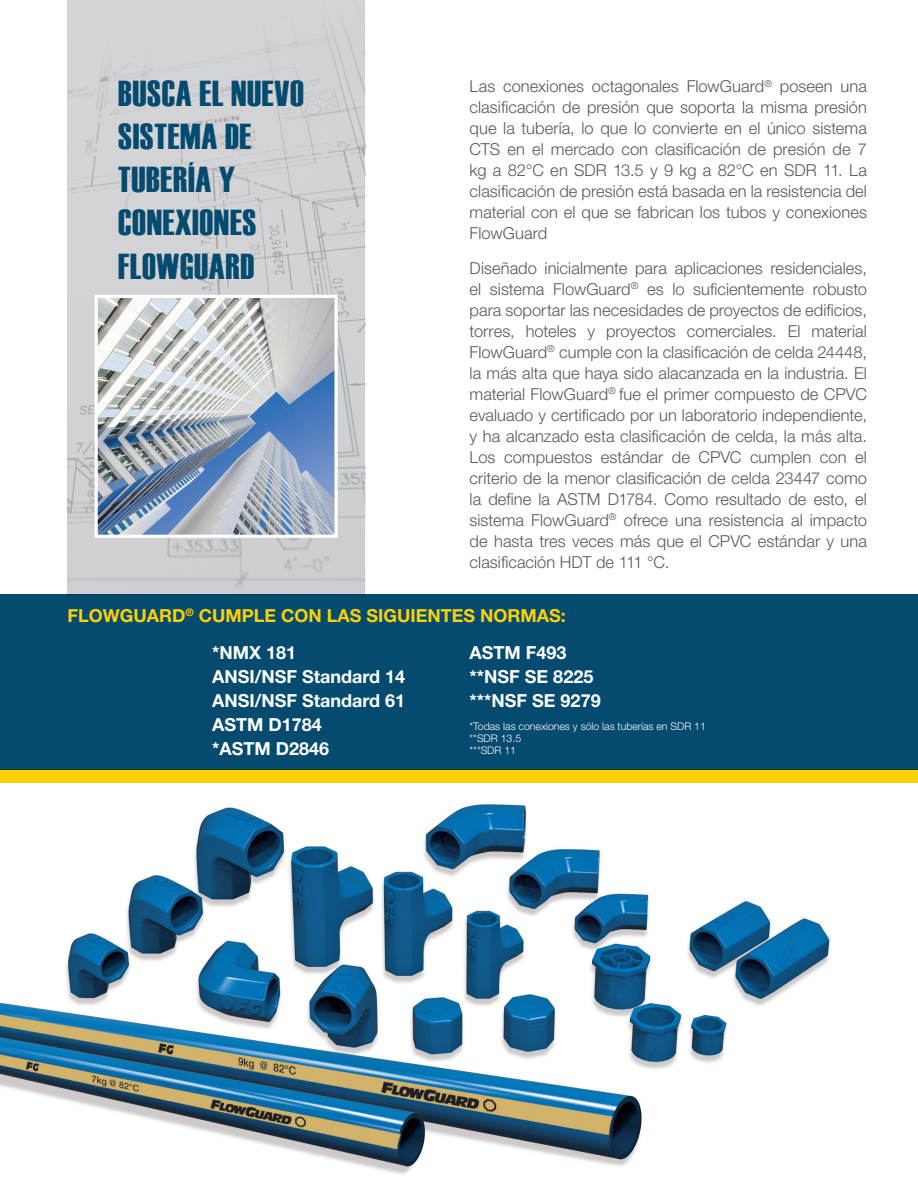
<style>
.page{position:relative;width:918px;height:1188px;background:#fff}
.page>*{position:absolute;margin:0;border:0;box-sizing:border-box;transform-origin:0 0}
.t1{font:36px/43.2px "Haettenschweiler";letter-spacing:.02em;color:#054b70}
.t2{font:700 18px "Helvetica Neue LT Std";color:#fff}
.t3{font:700 18px "Helvetica Neue LT Std";color:#fed105}
.t4{font:300 16.5px/21px "Helvetica Neue LT Std";letter-spacing:.005em;color:#57585a;text-align:justify}
.t5{font:300 10.5px "Helvetica Neue LT Std";color:#fff}
</style>
<div class="page">
<div style="left:0;top:769px;width:918px;height:14px;background:#fed105"></div>
<img style="left:68px;top:0;width:297px;height:593px">
<div style="left:0;top:594px;width:918px;height:176px;background:#054b70"></div>
<img style="left:99px;top:299px;width:235px;height:235px">
<div style="left:95px;top:295px;width:243px;height:243px;border:3px solid #fff"></div>
<img style="left:0;top:804px;width:830px;height:370px">
<p class="t1" style="left:118px;top:70px;width:187px">BUSCA EL NUEVO<br>SISTEMA DE<br>TUBERÍA Y<br>CONEXIONES</p>
<p class="t1" style="left:118px;top:243px;width:138px">FLOWGUARD</p>
<p class="t4" style="left:470px;top:76px;width:399px">Las conexiones octagonales FlowGuard<sup>®</sup> poseen una clasificación de presión que soporta la misma presión que la tubería, lo que lo convierte en el único sistema CTS en el mercado con clasificación de presión de 7 kg a 82°C en SDR 13.5 y 9 kg a 82°C en SDR 11. La clasificación de presión está basada en la resistencia del material con el que se fabrican los tubos y conexiones FlowGuard</p>
<p class="t4" style="left:470px;top:257px;width:399px">Diseñado inicialmente para aplicaciones residenciales, el sistema FlowGuard<sup>®</sup> es lo suficientemente robusto para soportar las necesidades de proyectos de edificios, torres, hoteles y proyectos comerciales. El material FlowGuard<sup>®</sup> cumple con la clasificación de celda 24448, la más alta que haya sido alacanzada en la industria. El material FlowGuard<sup>®</sup> fue el primer compuesto de CPVC evaluado y certificado por un laboratorio independiente, y ha alcanzado esta clasificación de celda, la más alta.<br>Los compuestos estándar de CPVC cumplen con el criterio de la menor clasificación de celda 23447 como la define la ASTM D1784. Como resultado de esto, el sistema FlowGuard<sup>®</sup> ofrece una resistencia al impacto de hasta tres veces más que el CPVC estándar y una clasificación HDT de 111 °C.</p>
<p class="t3" style="left:68px;top:604px;width:500px">FLOWGUARD<sup>®</sup> CUMPLE CON LAS SIGUIENTES NORMAS:</p>
<p class="t2" style="left:212px;top:641px;width:86px">*NMX 181</p>
<p class="t2" style="left:212px;top:665px;width:195px">ANSI/NSF Standard 14</p>
<p class="t2" style="left:212px;top:689px;width:195px">ANSI/NSF Standard 61</p>
<p class="t2" style="left:212px;top:713px;width:111px">ASTM D1784</p>
<p class="t2" style="left:212px;top:737px;width:119px">*ASTM D2846</p>
<p class="t2" style="left:470px;top:641px;width:99px">ASTM F493</p>
<p class="t2" style="left:470px;top:665px;width:125px">**NSF SE 8225</p>
<p class="t2" style="left:470px;top:689px;width:133px">***NSF SE 9279</p>
<p class="t5" style="left:470px;top:720px;width:238px">*Todas las conexiones y sólo las tuberías en SDR 11</p>
<p class="t5" style="left:470px;top:732px;width:53px">**SDR 13.5</p>
<p class="t5" style="left:470px;top:744px;width:48px">***SDR 11</p>
</div>
